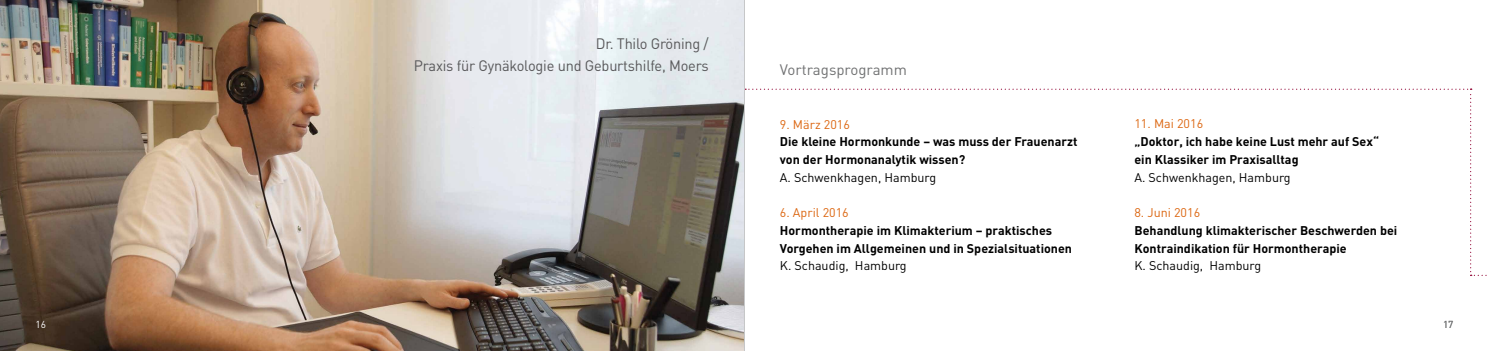
<style>
.page{position:relative;width:1489px;height:351px;background:#fff}
.page>*{position:absolute;margin:0;border:0;box-sizing:border-box;transform-origin:0 0}
.t1{font:15px/22.1px "DIN";letter-spacing:-.015em;color:#58585a;text-align:right}
.t2{font:15px "DIN";color:#707172}
.t3{font:700 12.5px/17.8px "DIN";color:#000}
.t4{font:12.5px "DIN";color:#000}
.t5{font:12.5px "DIN";color:#dc6712}
.t6{font:10px "DIN";color:#fff}
.t7{font:10px "DIN";color:#707172}
</style>
<div class="page">
<img style="left:0;top:0;width:744px;height:351px">
<hr style="left:744px;top:0;width:1px;height:351px;background:#c6c7c8">
<p class="t6" style="left:35px;top:318px;width:12px">16</p>
<p class="t1" style="left:414px;top:32px;width:296px">Dr. Thilo Gröning /<br>Praxis für Gynäkologie und Geburtshilfe, Moers</p>
<p class="t2" style="left:780px;top:61px;width:128px">Vortragsprogramm</p>
<p class="t5" style="left:780px;top:116px;width:71px">9. März 2016</p>
<p class="t3" style="left:780px;top:132px;width:299px">Die kleine Hormonkunde – was muss der Frauenarzt von der Hormonanalytik wissen?</p>
<p class="t4" style="left:780px;top:169px;width:158px">A. Schwenkhagen, Hamburg</p>
<p class="t5" style="left:780px;top:205px;width:70px">6. April 2016</p>
<p class="t3" style="left:780px;top:221px;width:294px">Hormontherapie im Klimakterium – praktisches<br>Vorgehen im Allgemeinen und in Spezialsituationen</p>
<p class="t4" style="left:780px;top:258px;width:128px">K. Schaudig, Hamburg</p>
<p class="t5" style="left:1134px;top:116px;width:70px">11. Mai 2016</p>
<p class="t3" style="left:1134px;top:132px;width:246px">„Doktor, ich habe keine Lust mehr auf Sex“ ein Klassiker im Praxisalltag</p>
<p class="t4" style="left:1134px;top:169px;width:158px">A. Schwenkhagen, Hamburg</p>
<p class="t5" style="left:1134px;top:205px;width:67px">8. Juni 2016</p>
<p class="t3" style="left:1134px;top:221px;width:264px">Behandlung klimakterischer Beschwerden bei<br>Kontraindikation für Hormontherapie</p>
<p class="t4" style="left:1134px;top:258px;width:128px">K. Schaudig, Hamburg</p>
<p class="t7" style="left:1442px;top:318px;width:12px">17</p>
</div>
